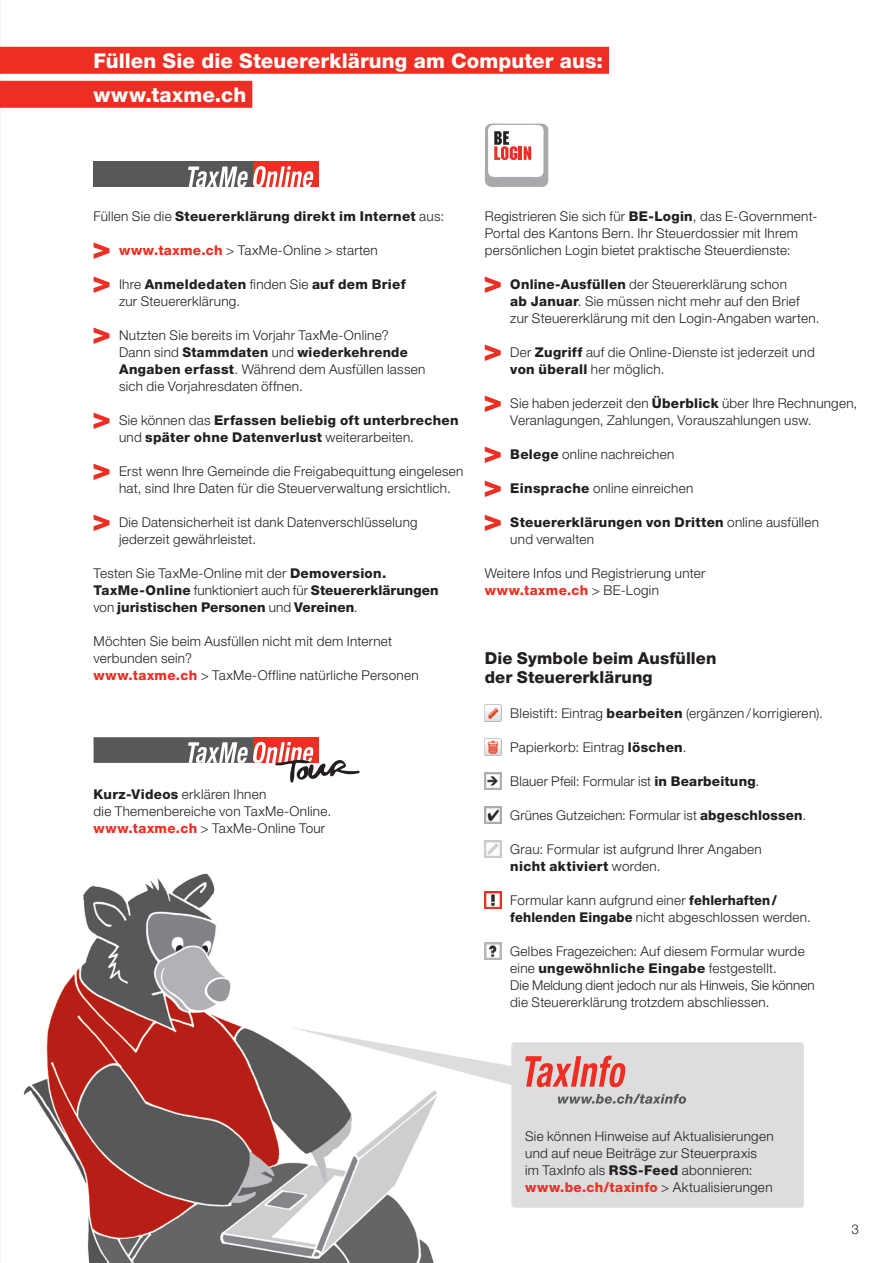
<style>
.page{position:relative;width:893px;height:1263px;background:#fff}
.page>*{position:absolute;margin:0;border:0;box-sizing:border-box;transform-origin:0 0}
.HT_mit_Balken{font:800 20.4px "Helvetica Neue LT Std";letter-spacing:.005em;color:#fff}
.gt{font:800 16.5px/19.8px "Helvetica Neue LT Std";letter-spacing:.005em;color:#231f20}
.gt-2{font:300 13.5px/17px "Helvetica Neue LT Std";letter-spacing:.02em;color:#231f20}
.gt_aufzählung{font:300 13.5px/17px "Helvetica Neue LT Std";letter-spacing:.02em;color:#231f20}
.gt_aufzählung-2{font:800 13.5px/17px "Helvetica Neue LT Std";letter-spacing:.025em;color:#231f20}
.gt-3{font:800 13.5px/17px "Helvetica Neue LT Std";letter-spacing:.01em;color:#231f20}
.t1{font:800 13.5px "Helvetica Neue LT Std";letter-spacing:.03em;color:#ee2e22}
.s1{color:#ee2e22}
.s2{font-weight:300}
.s3{font-weight:800;color:#ee2e22}
.s4{font-weight:800}
.s5{font-weight:300;color:#231f20}
</style>
<div class="page">
<img style="left:485px;top:704px;width:17px;height:17px">
<img style="left:485px;top:738px;width:17px;height:17px">
<img style="left:485px;top:772px;width:17px;height:17px">
<img style="left:485px;top:806px;width:17px;height:17px">
<img style="left:485px;top:840px;width:17px;height:17px">
<img style="left:485px;top:891px;width:17px;height:17px">
<img style="left:485px;top:942px;width:17px;height:17px">
<div style="left:0;top:47px;width:609px;height:27px;background:#ee2e22"></div>
<div style="left:0;top:81px;width:252px;height:27px;background:#ee2e22"></div>
<svg style="left:94px;top:242px;width:16px;height:17px"></svg>
<svg style="left:94px;top:276px;width:16px;height:17px"></svg>
<svg style="left:94px;top:328px;width:16px;height:16px"></svg>
<svg style="left:94px;top:413px;width:16px;height:16px"></svg>
<svg style="left:94px;top:464px;width:16px;height:16px"></svg>
<svg style="left:94px;top:515px;width:16px;height:16px"></svg>
<svg style="left:485px;top:276px;width:16px;height:17px"></svg>
<svg style="left:485px;top:345px;width:16px;height:16px"></svg>
<svg style="left:485px;top:396px;width:16px;height:16px"></svg>
<svg style="left:485px;top:447px;width:16px;height:16px"></svg>
<svg style="left:485px;top:481px;width:16px;height:16px"></svg>
<svg style="left:485px;top:515px;width:16px;height:16px"></svg>
<img style="left:23px;top:873px;width:411px;height:390px">
<svg style="left:289px;top:1027px;width:515px;height:181px;fill:#dcdddf"></svg>
<div style="left:94px;top:161px;width:159px;height:26px;background:#57585a"></div>
<div style="left:253px;top:161px;width:66px;height:26px;background:#ee2e22"></div>
<svg style="left:188px;top:166px;width:126px;height:21px"></svg>
<svg style="left:94px;top:737px;width:266px;height:45px"></svg>
<svg style="left:485px;top:124px;width:63px;height:63px"></svg>
<svg style="left:558px;top:1094px;width:128px;height:10px"></svg>
<svg style="left:525px;top:1055px;width:101px;height:32px;background:#e38f8b"></svg>
<h1 class="HT_mit_Balken" style="left:94px;top:49px;width:517px">Füllen Sie die Steuererklärung am Computer aus:<span class="s1">i</span></h1>
<p class="HT_mit_Balken" style="left:94px;top:83px;width:160px">www.taxme.ch<span class="s1">i</span></p>
<p class="gt-3" style="left:94px;top:208px;width:352px"><span class="s2">Füllen Sie die</span> Steuererklärung direkt im Internet <span class="s2">aus:</span></p>
<p class="gt-2" style="left:119px;top:242px;width:260px"><span class="s3">www.taxme.ch</span> &gt; TaxMe-Online &gt; starten</p>
<p class="gt_aufzählung" style="left:119px;top:276px;width:288px">Ihre <span class="s4">Anmeldedaten</span> finden Sie <span class="s4">auf dem Brief </span>zur Steuererklärung.</p>
<p class="gt_aufzählung" style="left:119px;top:327px;width:308px">Nutzten Sie bereits im Vorjahr TaxMe-Online?<br>Dann sind <span class="s4">Stammdaten</span> und <span class="s4">wiederkehrende Angaben erfasst</span>. Während dem Ausfüllen lassen sich die Vorjahresdaten öffnen.</p>
<p class="gt_aufzählung-2" style="left:119px;top:412px;width:341px"><span class="s2">Sie können das</span> Erfassen beliebig oft unterbrechen <span class="s2">und</span> später ohne Datenverlust <span class="s2">weiterarbeiten.</span></p>
<p class="gt_aufzählung" style="left:119px;top:463px;width:346px">Erst wenn Ihre Gemeinde die Freigabequittung eingelesen hat, sind Ihre Daten für die Steuerverwaltung ersichtlich.</p>
<p class="gt_aufzählung" style="left:119px;top:514px;width:300px">Die Datensicherheit ist dank Datenverschlüsselung jederzeit gewährleistet.</p>
<p class="gt-2" style="left:94px;top:565px;width:294px">Testen Sie TaxMe-Online mit der <span class="s4">Demoversion.</span></p>
<p class="gt-3" style="left:94px;top:582px;width:347px">TaxMe-Online <span class="s2">funktioniert auch für</span> Steuererklärungen <span class="s2">von</span> juristischen Personen <span class="s2">und</span> Vereinen<span class="s2">.</span></p>
<p class="gt-2" style="left:94px;top:633px;width:300px">Möchten Sie beim Ausfüllen nicht mit dem Internet verbunden sein?</p>
<p class="gt-2" style="left:94px;top:667px;width:327px"><span class="s3">www.taxme.ch</span> &gt; TaxMe-Offline natürliche Personen</p>
<p class="gt-2" style="left:94px;top:786px;width:174px"><span class="s4">Kurz-Videos</span> erklären Ihnen</p>
<p class="gt-2" style="left:94px;top:803px;width:239px">die Themenbereiche von TaxMe-Online.</p>
<p class="gt-2" style="left:94px;top:820px;width:233px"><span class="s3">www.taxme.ch</span> &gt; TaxMe-Online Tour</p>
<p class="gt-2" style="left:485px;top:208px;width:334px">Registrieren Sie sich für <span class="s4">BE-Login</span>, das E-Government-<br>Portal des Kantons Bern. Ihr Steuerdossier mit Ihrem persönlichen Login bietet praktische Steuerdienste:</p>
<p class="gt_aufzählung" style="left:510px;top:276px;width:311px"><span class="s4">Online-Ausfüllen</span> der Steuererklärung schon<br><span class="s4">ab Januar</span>. Sie müssen nicht mehr auf den Brief zur Steuererklärung mit den Login-Angaben warten.</p>
<p class="gt_aufzählung" style="left:510px;top:344px;width:306px">Der <span class="s4">Zugriff</span> auf die Online-Dienste ist jederzeit und <span class="s4">von überall</span> her möglich.</p>
<p class="gt_aufzählung" style="left:510px;top:395px;width:348px">Sie haben jederzeit den <span class="s4">Überblick</span> über Ihre Rechnungen,<br>Veranlagungen, Zahlungen, Vorauszahlungen usw.</p>
<p class="gt_aufzählung" style="left:510px;top:446px;width:166px"><span class="s4">Belege</span> online nachreichen</p>
<p class="gt_aufzählung" style="left:510px;top:480px;width:185px"><span class="s4">Einsprache</span> online einreichen</p>
<p class="gt_aufzählung-2" style="left:510px;top:514px;width:310px">Steuererklärungen von Dritten <span class="s2">online ausfüllen und verwalten</span></p>
<p class="gt-2" style="left:485px;top:565px;width:222px">Weitere Infos und Registrierung unter</p>
<p class="t1" style="left:485px;top:582px;width:176px">www.taxme.ch <span class="s5">&gt; BE-Login</span></p>
<p class="gt" style="left:485px;top:648px;width:233px">Die Symbole beim Ausfüllen der Steuererklärung</p>
<p class="gt-2" style="left:510px;top:704px;width:314px">Bleistift: Eintrag <span class="s4">bearbeiten</span> (ergänzen / korrigieren).</p>
<p class="gt-2" style="left:510px;top:738px;width:178px">Papierkorb: Eintrag <span class="s4">löschen</span>.</p>
<p class="gt-2" style="left:510px;top:772px;width:251px">Blauer Pfeil: Formular ist <span class="s4">in Bearbeitung</span>.</p>
<p class="gt-2" style="left:510px;top:806px;width:297px">Grünes Gutzeichen: Formular ist <span class="s4">abgeschlossen</span>.</p>
<p class="gt-2" style="left:510px;top:840px;width:253px">Grau: Formular ist aufgrund Ihrer Angaben <span class="s4">nicht aktiviert</span> worden.</p>
<p class="gt-2" style="left:510px;top:891px;width:302px">Formular kann aufgrund einer <span class="s4">fehlerhaften/ fehlenden Eingabe</span> nicht abgeschlossen werden.</p>
<p class="gt-2" style="left:510px;top:942px;width:306px">Gelbes Fragezeichen: Auf diesem Formular wurde eine <span class="s4">ungewöhnliche Eingabe</span> festgestellt.<br>Die Meldung dient jedoch nur als Hinweis, Sie können die Steuererklärung trotzdem abschliessen.</p>
<p class="gt-2" style="left:525px;top:1127px;width:250px">Sie können Hinweise auf Aktualisierungen und auf neue Beiträge zur Steuerpraxis im TaxInfo als <span class="s4">RSS-Feed</span> abonnieren:</p>
<p class="t1" style="left:525px;top:1179px;width:249px">www.be.ch/taxinfo <span class="s5">&gt; Aktualisierungen</span></p>
<p class="gt-2" style="left:851px;top:1221px;width:9px">3</p>
</div>
